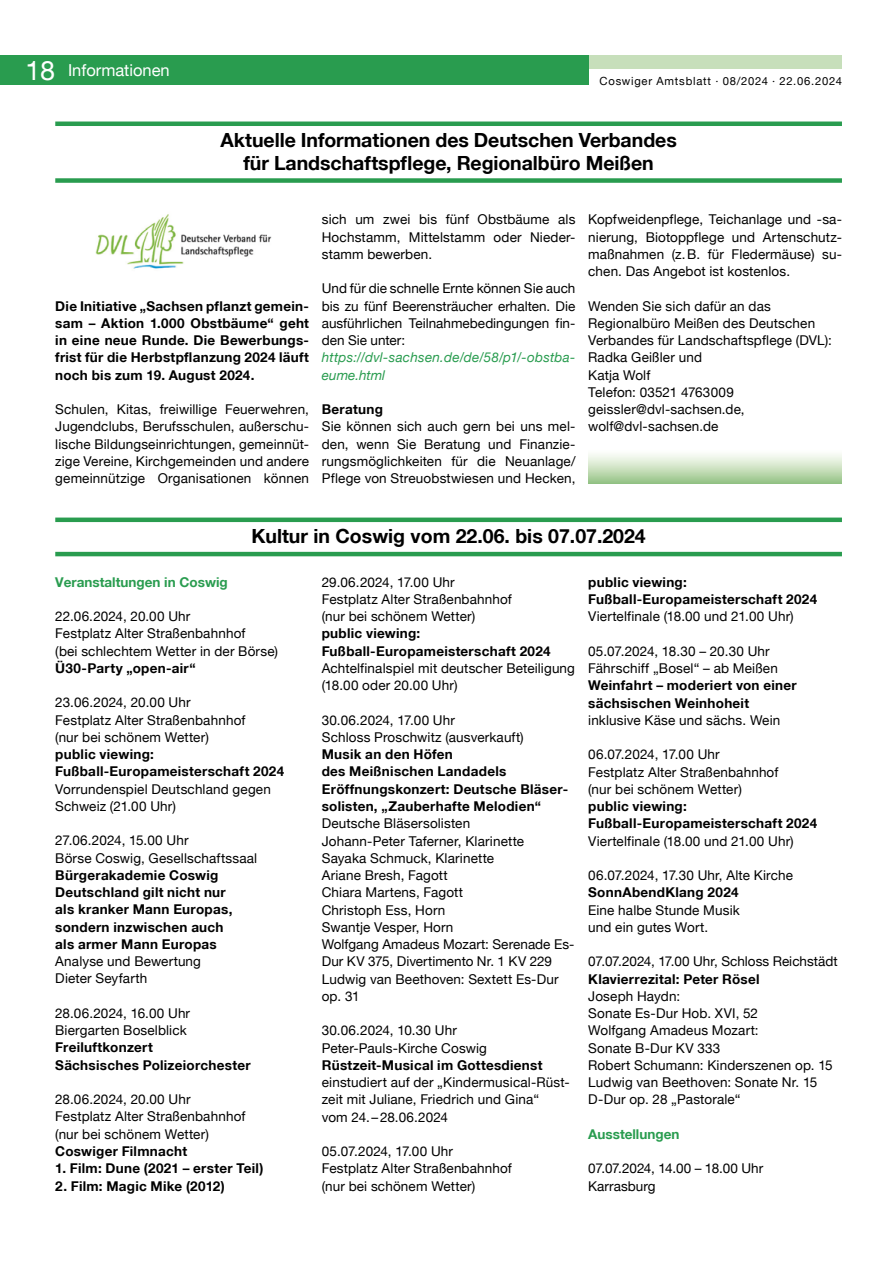
<style>
.page{position:relative;width:893px;height:1263px;background:#fff}
.page>*{position:absolute;margin:0;border:0;box-sizing:border-box;transform-origin:0 0}
.t1{font:700 19.5px/22.5px "Helvetica Neue LT Pro";color:#000;text-align:center}
.t2{font:16.5px "Helvetica Neue LT Pro";color:#fff}
.t3{font:13.5px/17.2px "Helvetica Neue LT Pro";letter-spacing:.01em;color:#000}
.t4{font:700 13.5px/17.2px "Helvetica Neue LT Pro";letter-spacing:.02em;color:#000}
.t5{font:italic 13.5px/17.2px "Helvetica Neue LT Pro";letter-spacing:.02em;color:#299c4f}
.t6{font:700 13.5px "Helvetica Neue LT Pro";color:#299c4f}
.t7{font:11.25px "Helvetica Neue LT Pro";letter-spacing:.07em;color:#000}
.s1{font-size:27px}
</style>
<div class="page">
<hr style="left:55px;top:518px;width:787px;height:4px;background:#299c4f">
<hr style="left:55px;top:552px;width:787px;height:4px;background:#299c4f">
<hr style="left:55px;top:122px;width:787px;height:4px;background:#299c4f">
<div style="left:55px;top:178px;width:787px;height:5px;background:#299c4f"></div>
<img style="left:95px;top:214px;width:177px;height:55px">
<div style="left:588px;top:449px;width:254px;height:34px;background:linear-gradient(to bottom,#fff,#9fc88e)"></div>
<div style="left:587px;top:55px;width:255px;height:14px;background:#c7dfbb"></div>
<div style="left:0;top:55px;width:588px;height:30px;background:#299c4f"></div>
<p class="t2" style="left:26px;top:60px;width:261px"><span class="s1">18</span> Amtliche Bekanntmachungen</p>
<p class="t2" style="left:68px;top:60px;width:103px">Informationen</p>
<p class="t7" style="left:599px;top:74px;width:244px">Coswiger Amtsblatt · 08/2024 · 22.06.2024</p>
<h1 class="t1" style="left:220px;top:128px;width:458px">Aktuelle Informationen des Deutschen Verbandes für Landschaftspflege, Regionalbüro Meißen</h1>
<p class="t4" style="left:55px;top:297px;width:255px;text-align:justify">Die Initiative „Sachsen pflanzt gemein&shy;sam – Aktion 1.000 Obstbäume“ geht in eine neue Runde. Die Bewerbungs&shy;frist für die Herbstpflanzung 2024 läuft noch bis zum 19. August 2024.</p>
<p class="t3" style="left:55px;top:400px;width:255px;text-align:justify">Schulen, Kitas, freiwillige Feuerwehren, Jugendclubs, Berufsschulen, außerschu&shy;lische Bildungseinrichtungen, gemeinnüt&shy;zige Vereine, Kirchgemeinden und andere gemeinnützige Organisationen können</p>
<p class="t3" style="left:322px;top:211px;width:255px;text-align:justify">sich um zwei bis fünf Obstbäume als Hochstamm, Mittelstamm oder Nieder&shy;stamm bewerben.</p>
<p class="t3" style="left:322px;top:280px;width:255px;text-align:justify">Und für die schnelle Ernte können Sie auch bis zu fünf Beerensträucher erhalten. Die ausführlichen Teilnahmebedingungen fin&shy;den Sie unter:</p>
<p class="t5" style="left:322px;top:349px;width:255px">https://dvl-sachsen.de/de/58/p1/-obstba&shy;eume.html</p>
<p class="t4" style="left:322px;top:400px;width:63px">Beratung</p>
<p class="t3" style="left:322px;top:418px;width:255px;text-align:justify">Sie können sich auch gern bei uns mel&shy;den, wenn Sie Beratung und Finanzie&shy;rungsmöglichkeiten für die Neuanlage/ Pflege von Streuobstwiesen und Hecken,</p>
<p class="t3" style="left:588px;top:211px;width:255px;text-align:justify">Kopfweidenpflege, Teichanlage und -sa&shy;nierung, Biotoppflege und Artenschutz&shy;maßnahmen (z.B. für Fledermäuse) su&shy;chen. Das Angebot ist kostenlos.</p>
<p class="t3" style="left:588px;top:297px;width:245px">Wenden Sie sich dafür an das<br>Regionalbüro Meißen des Deutschen<br>Verbandes für Landschaftspflege (DVL):<br>Radka Geißler und<br>Katja Wolf<br>Telefon: 03521 4763009 geissler@dvl-sachsen.de, wolf@dvl-sachsen.de</p>
<h1 class="t1" style="left:251px;top:524px;width:396px">Kultur in Coswig vom 22.06. bis 07.07.2024</h1>
<p class="t6" style="left:55px;top:573px;width:174px">Veranstaltungen in Coswig</p>
<p class="t3" style="left:55px;top:607px;width:224px">22.06.2024, 20.00 Uhr<br>Festplatz Alter Straßenbahnhof<br>(bei schlechtem Wetter in der Börse)</p>
<p class="t4" style="left:55px;top:659px;width:142px">Ü30-Party „open-air“</p>
<p class="t3" style="left:55px;top:694px;width:192px">23.06.2024, 20.00 Uhr<br>Festplatz Alter Straßenbahnhof (nur bei schönem Wetter)</p>
<p class="t4" style="left:55px;top:745px;width:230px">public viewing:<br>Fußball-Europameisterschaft 2024</p>
<p class="t3" style="left:55px;top:780px;width:217px">Vorrundenspiel Deutschland gegen<br>Schweiz (21.00 Uhr)</p>
<p class="t3" style="left:55px;top:832px;width:203px">27.06.2024, 15.00 Uhr<br>Börse Coswig, Gesellschaftssaal</p>
<p class="t4" style="left:55px;top:866px;width:179px">Bürgerakademie Coswig<br>Deutschland gilt nicht nur als kranker Mann Europas, sondern inzwischen auch als armer Mann Europas</p>
<p class="t3" style="left:55px;top:952px;width:147px">Analyse und Bewertung<br>Dieter Seyfarth</p>
<p class="t3" style="left:55px;top:1004px;width:136px">28.06.2024, 16.00 Uhr<br>Biergarten Boselblick</p>
<p class="t4" style="left:55px;top:1039px;width:197px">Freiluftkonzert<br>Sächsisches Polizeiorchester</p>
<p class="t3" style="left:55px;top:1090px;width:192px">28.06.2024, 20.00 Uhr<br>Festplatz Alter Straßenbahnhof (nur bei schönem Wetter)</p>
<p class="t4" style="left:55px;top:1142px;width:133px">Coswiger Filmnacht</p>
<p class="t4" style="left:55px;top:1159px;width:210px">1. Film: Dune (2021 – erster Teil)</p>
<p class="t4" style="left:55px;top:1177px;width:171px">2. Film: Magic Mike (2012)</p>
<p class="t3" style="left:322px;top:573px;width:192px">29.06.2024, 17.00 Uhr<br>Festplatz Alter Straßenbahnhof (nur bei schönem Wetter)</p>
<p class="t4" style="left:322px;top:625px;width:230px">public viewing:<br>Fußball-Europameisterschaft 2024</p>
<p class="t3" style="left:322px;top:659px;width:255px">Achtelfinalspiel mit deutscher Beteiligung (18.00 oder 20.00 Uhr)</p>
<p class="t3" style="left:322px;top:711px;width:204px">30.06.2024, 17.00 Uhr<br>Schloss Proschwitz (ausverkauft)</p>
<p class="t4" style="left:322px;top:745px;width:248px">Musik an den Höfen<br>des Meißnischen Landadels<br>Eröffnungskonzert: Deutsche Bläser&shy;solisten, „Zauberhafte Melodien“</p>
<p class="t3" style="left:322px;top:814px;width:254px">Deutsche Bläsersolisten<br>Johann-Peter Taferner, Klarinette<br>Sayaka Schmuck, Klarinette<br>Ariane Bresh, Fagott<br>Chiara Martens, Fagott<br>Christoph Ess, Horn<br>Swantje Vesper, Horn<br>Wolfgang Amadeus Mozart: Serenade Es-<br>Dur KV 375, Divertimento Nr. 1 KV 229<br>Ludwig van Beethoven: Sextett Es-Dur op. 31</p>
<p class="t3" style="left:322px;top:1021px;width:167px">30.06.2024, 10.30 Uhr<br>Peter-Pauls-Kirche Coswig</p>
<p class="t4" style="left:322px;top:1056px;width:222px">Rüstzeit-Musical im Gottesdienst</p>
<p class="t3" style="left:322px;top:1073px;width:249px">einstudiert auf der „Kindermusical-Rüst&shy;zeit mit Juliane, Friedrich und Gina“<br>vom 24.–28.06.2024</p>
<p class="t3" style="left:322px;top:1142px;width:192px">05.07.2024, 17.00 Uhr<br>Festplatz Alter Straßenbahnhof (nur bei schönem Wetter)</p>
<p class="t4" style="left:588px;top:573px;width:230px">public viewing:<br>Fußball-Europameisterschaft 2024</p>
<p class="t3" style="left:588px;top:607px;width:207px">Viertelfinale (18.00 und 21.00 Uhr)</p>
<p class="t3" style="left:588px;top:642px;width:191px">05.07.2024, 18.30 – 20.30 Uhr<br>Fährschiff „Bosel“ – ab Meißen</p>
<p class="t4" style="left:588px;top:676px;width:210px">Weinfahrt – moderiert von einer sächsischen Weinhoheit</p>
<p class="t3" style="left:588px;top:711px;width:194px">inklusive Käse und sächs. Wein</p>
<p class="t3" style="left:588px;top:745px;width:192px">06.07.2024, 17.00 Uhr<br>Festplatz Alter Straßenbahnhof (nur bei schönem Wetter)</p>
<p class="t4" style="left:588px;top:797px;width:230px">public viewing:<br>Fußball-Europameisterschaft 2024</p>
<p class="t3" style="left:588px;top:832px;width:207px">Viertelfinale (18.00 und 21.00 Uhr)</p>
<p class="t3" style="left:588px;top:866px;width:206px">06.07.2024, 17.30 Uhr, Alte Kirche</p>
<p class="t4" style="left:588px;top:883px;width:152px">SonnAbendKlang 2024</p>
<p class="t3" style="left:588px;top:901px;width:153px">Eine halbe Stunde Musik und ein gutes Wort.</p>
<p class="t3" style="left:588px;top:953px;width:251px">07.07.2024, 17.00 Uhr, Schloss Reichstädt</p>
<p class="t4" style="left:588px;top:970px;width:173px">Klavierrezital: Peter Rösel</p>
<p class="t3" style="left:588px;top:987px;width:246px">Joseph Haydn:<br>Sonate Es-Dur Hob. XVI, 52<br>Wolfgang Amadeus Mozart:<br>Sonate B-Dur KV 333<br>Robert Schumann: Kinderszenen op. 15<br>Ludwig van Beethoven: Sonate Nr. 15<br>D-Dur op. 28 „Pastorale“</p>
<p class="t6" style="left:588px;top:1125px;width:93px">Ausstellungen</p>
<p class="t3" style="left:588px;top:1160px;width:176px">07.07.2024, 14.00 – 18.00 Uhr<br>Karrasburg</p>
</div>
